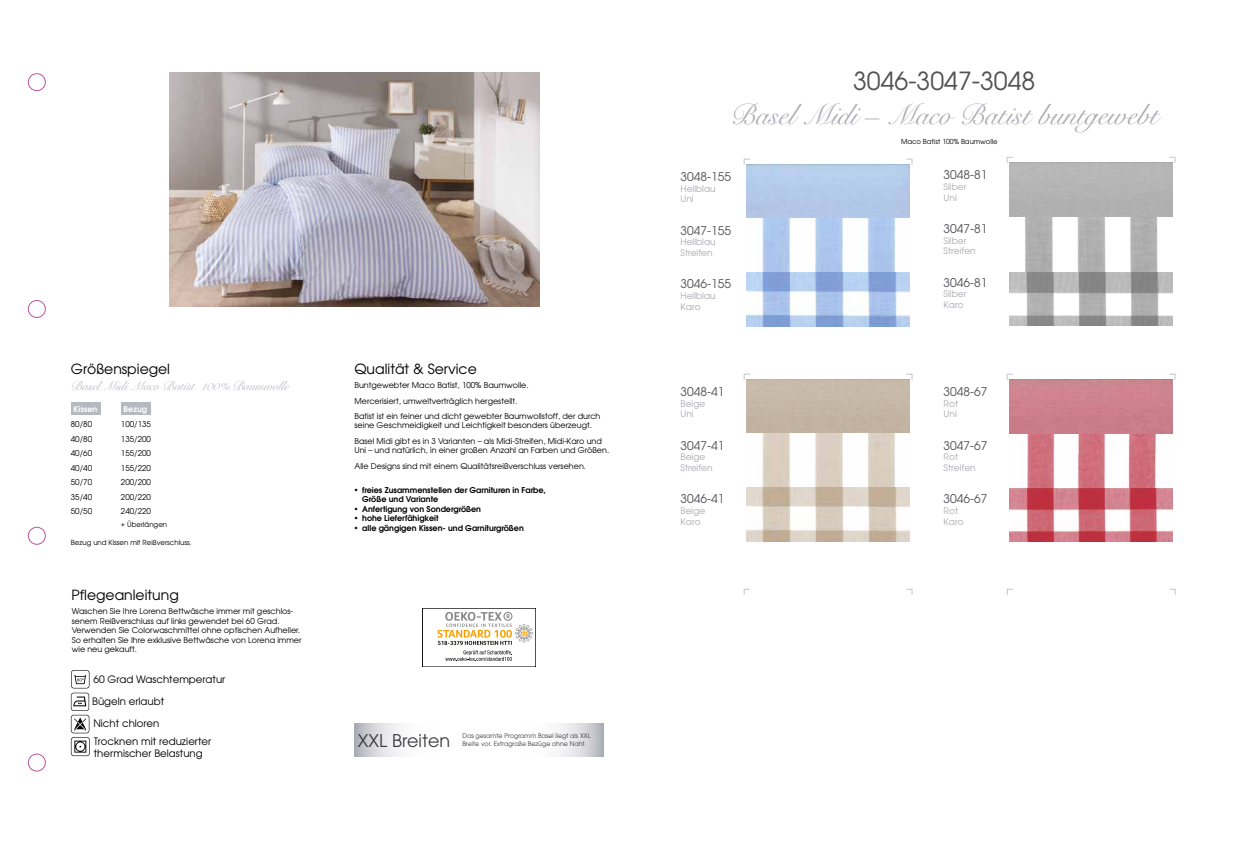
<style>
.page{position:relative;width:1242px;height:842px;background:#fff}
.page>*{position:absolute;margin:0;border:0;box-sizing:border-box;transform-origin:0 0}
.t1{font:29.2px "Snell Roundhand Script";color:#aaabb4}
.t2{font:24.9px "Avant Garde";color:#525256}
.t3{font:17.5px "Avant Garde LT";color:#3b3b3e}
.t4{font:14px "Avant Garde";color:#000}
.t5{font:13px "Snell Roundhand Script";color:#b5b8c1}
.t6{font:12px "Avant Garde";color:#525256}
.t7{font:10.2px/17.8px "Avant Garde";color:#000}
.t8{font:9px/10.8px "Avant Garde";color:#aaabb4}
.t9{font:8px/14.5px "Avant Garde";color:#000}
.t10{font:600 8px/9.6px "ITC Avant Garde Pro";color:#000}
.t11{font:700 8px "Te X Gyre Adventor";color:#fff}
.t12{font:7px "Avant Garde";color:#000}
.t13{font:6.9px "Te X Gyre Adventor";color:#000}
.t14{font:6.3px/7.5px "Avant Garde LT";color:#3b3b3e}
</style>
<div class="page">
<img style="left:1009px;top:163px;width:163px;height:162px">
<img style="left:1009px;top:380px;width:163px;height:162px">
<svg style="left:744px;top:374px;width:6px;height:6px"></svg>
<svg style="left:906px;top:374px;width:6px;height:6px"></svg>
<svg style="left:1007px;top:374px;width:6px;height:6px"></svg>
<svg style="left:1169px;top:374px;width:6px;height:6px"></svg>
<svg style="left:28px;top:73px;width:18px;height:698px"></svg>
<img style="left:169px;top:72px;width:370px;height:234px">
<svg style="left:744px;top:159px;width:6px;height:6px"></svg>
<svg style="left:906px;top:159px;width:6px;height:6px"></svg>
<img style="left:746px;top:165px;width:163px;height:162px">
<img style="left:746px;top:380px;width:163px;height:162px">
<svg style="left:1007px;top:157px;width:6px;height:6px"></svg>
<svg style="left:1169px;top:157px;width:6px;height:6px"></svg>
<div style="left:71px;top:402px;width:30px;height:13px;background:#b7b9c1"></div>
<div style="left:121px;top:402px;width:30px;height:13px;background:#b7b9c1"></div>
<svg style="left:71px;top:670px;width:19px;height:86px"></svg>
<svg style="left:354px;top:724px;width:250px;height:33px"></svg>
<svg style="left:437px;top:612px;width:96px;height:49px"></svg>
<h3 class="t4" style="left:71px;top:360px;width:101px">Größenspiegel</h3>
<h3 class="t5" style="left:71px;top:378px;width:219px">Basel Midi Maco Batist 100% Baumwolle</h3>
<p class="t11" style="left:73px;top:402px;width:25px">Kissen</p>
<p class="t11" style="left:124px;top:402px;width:25px">Bezug</p>
<p class="t9" style="left:71px;top:417px;width:23px;text-align:justify">80/80<br>40/80<br>40/60<br>40/40<br>50/70<br>35/40<br>50/50</p>
<p class="t12" style="left:71px;top:538px;width:122px">Bezug und Kissen mit Reißverschluss.</p>
<p class="t9" style="left:121px;top:417px;width:32px;text-align:justify">100/135<br>135/200<br>155/200<br>155/220<br>200/200<br>200/220<br>240/220</p>
<p class="t12" style="left:121px;top:520px;width:48px">+ Überlängen</p>
<h3 class="t4" style="left:72px;top:586px;width:109px">Pflegeanleitung</h3>
<p class="t9" style="left:72px;top:606px;width:231px;line-height:9.6px">Waschen Sie Ihre Lorena Bettwäsche immer mit geschlos&shy;senem Reißverschluss auf links gewendet bei 60 Grad.<br>Verwenden Sie Colorwaschmittel ohne optischen Aufheller.<br>So erhalten Sie Ihre exklusive Bettwäsche von Lorena immer wie neu gekauft.</p>
<p class="t7" style="left:93px;top:670px;width:133px">60 Grad Waschtemperatur</p>
<p class="t7" style="left:93px;top:714px;width:119px">Nicht chloren<br>Trocknen mit reduzierter</p>
<p class="t7" style="left:94px;top:744px;width:110px">thermischer Belastung</p>
<p class="t7" style="left:92px;top:693px;width:73px">Bügeln erlaubt</p>
<h3 class="t4" style="left:354px;top:360px;width:124px">Qualität &amp; Service</h3>
<p class="t9" style="left:354px;top:377px;width:247px;line-height:15.3px">Buntgewebter Maco Batist, 100% Baumwolle.<br>Mercerisiert, umweltverträglich hergestellt.<br>Batist ist ein feiner und dicht gewebter Baumwollstoff, der durch</p>
<p class="t9" style="left:354px;top:418px;width:249px;line-height:15.3px">seine Geschmeidigkeit und Leichtigkeit besonders überzeugt.<br>Basel Midi gibt es in 3 Varianten – als Midi-Streifen, Midi-Karo und</p>
<p class="t9" style="left:354px;top:442px;width:256px;line-height:15.3px">Uni – und natürlich, in einer großen Anzahl an Farben und Größen.<br>Alle Designs sind mit einem Qualitätsreißverschluss versehen.</p>
<p class="t10" style="left:362px;top:485px;width:185px;text-indent:-9px">• freies Zusammenstellen der Garnituren in Farbe,<br>Größe und Variante</p>
<p class="t10" style="left:354px;top:504px;width:129px">• Anfertigung von Sondergrößen</p>
<p class="t10" style="left:354px;top:514px;width:86px">• hohe Lieferfähigkeit</p>
<p class="t10" style="left:354px;top:523px;width:172px">• alle gängigen Kissen- und Garniturgrößen</p>
<h3 class="t3" style="left:358px;top:730px;width:94px">XXL Breiten</h3>
<p class="t14" style="left:462px;top:732px;width:130px">Das gesamte Programm Basel liegt als XXL<br>Breite vor. Extragroße Bezüge ohne Naht.</p>
<h2 class="t2" style="left:853px;top:66px;width:184px">3046-3047-3048</h2>
<h1 class="t1" style="left:730px;top:98px;width:430px">Basel Midi – Maco Batist buntgewebt</h1>
<p class="t13" style="left:901px;top:136px;width:98px">Maco Batist 100% Baumwolle</p>
<h3 class="t6" style="left:680px;top:169px;width:52px">3048-155</h3>
<p class="t8" style="left:680px;top:183px;width:37px">Hellblau<br>Uni</p>
<h3 class="t6" style="left:680px;top:223px;width:52px">3047-155</h3>
<p class="t8" style="left:680px;top:236px;width:37px">Hellblau<br>Streifen</p>
<h3 class="t6" style="left:680px;top:276px;width:52px">3046-155</h3>
<p class="t8" style="left:680px;top:290px;width:37px">Hellblau<br>Karo</p>
<h3 class="t6" style="left:680px;top:384px;width:45px">3048-41</h3>
<p class="t8" style="left:680px;top:398px;width:26px">Beige<br>Uni</p>
<h3 class="t6" style="left:680px;top:438px;width:45px">3047-41</h3>
<p class="t8" style="left:680px;top:451px;width:34px">Beige<br>Streifen</p>
<h3 class="t6" style="left:680px;top:492px;width:45px">3046-41</h3>
<p class="t8" style="left:680px;top:505px;width:26px">Beige<br>Karo</p>
<h3 class="t6" style="left:943px;top:167px;width:45px">3048-81</h3>
<p class="t8" style="left:943px;top:181px;width:24px">Silber<br>Uni</p>
<h3 class="t6" style="left:943px;top:221px;width:45px">3047-81</h3>
<p class="t8" style="left:943px;top:235px;width:34px">Silber<br>Streifen</p>
<h3 class="t6" style="left:943px;top:275px;width:45px">3046-81</h3>
<p class="t8" style="left:943px;top:289px;width:24px">Silber<br>Karo</p>
<h3 class="t6" style="left:943px;top:384px;width:45px">3048-67</h3>
<p class="t8" style="left:943px;top:398px;width:16px">Rot<br>Uni</p>
<h3 class="t6" style="left:943px;top:438px;width:45px">3047-67</h3>
<p class="t8" style="left:943px;top:451px;width:34px">Rot<br>Streifen</p>
<h3 class="t6" style="left:943px;top:492px;width:45px">3046-67</h3>
<p class="t8" style="left:943px;top:505px;width:22px">Rot<br>Karo</p>
</div>
